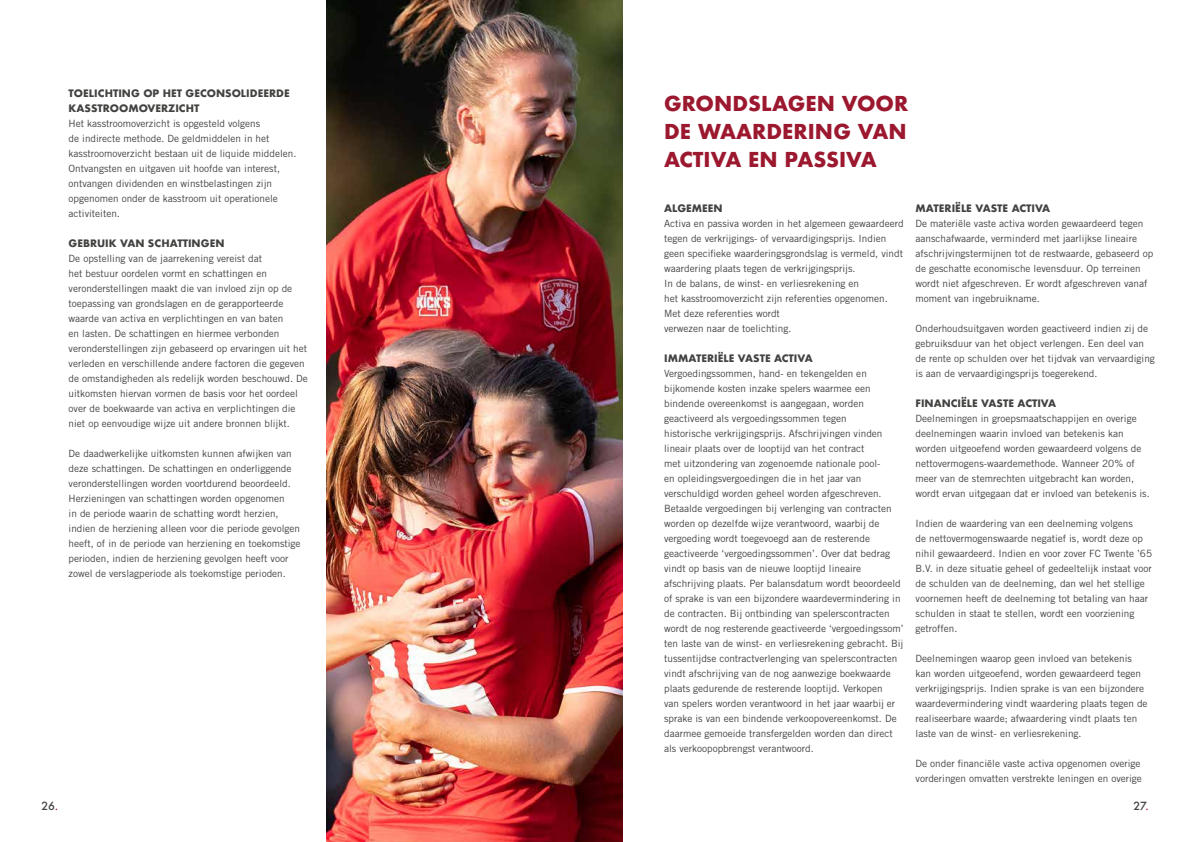
<style>
.page{position:relative;width:1191px;height:842px;background:#fff}
.page>*{position:absolute;margin:0;border:0;box-sizing:border-box;transform-origin:0 0}
.t1{font:700 20px/28px "Futura";color:#9c182f;text-align:justify}
.t2{font:500 11px "Futura";color:#424241}
.t3{font:10px/15px "Trade Gothic LT Std";color:#424241}
.t4{font:700 10px/15px "Futura";color:#424241}
.s1{color:#9c182f}
</style>
<div class="page">
<img style="left:326px;top:0;width:296px;height:842px">
<p class="t4" style="left:69px;top:86px;width:223px">TOELICHTING OP HET GECONSOLIDEERDE<br>KASSTROOMOVERZICHT</p>
<p class="t3" style="left:69px;top:116px;width:229px">Het kasstroomoverzicht is opgesteld volgens<br>de indirecte methode. De geldmiddelen in het kasstroomoverzicht bestaan uit de liquide middelen.<br>Ontvangsten en uitgaven uit hoofde van interest, ontvangen dividenden en winstbelastingen zijn opgenomen onder de kasstroom uit operationele activiteiten.</p>
<p class="t4" style="left:69px;top:236px;width:157px">GEBRUIK VAN SCHATTINGEN</p>
<p class="t3" style="left:69px;top:251px;width:241px">De opstelling van de jaarrekening vereist dat<br>het bestuur oordelen vormt en schattingen en veronderstellingen maakt die van invloed zijn op de toepassing van grondslagen en de gerapporteerde waarde van activa en verplichtingen en van baten<br>en lasten. De schattingen en hiermee verbonden veronderstellingen zijn gebaseerd op ervaringen uit het verleden en verschillende andere factoren die gegeven de omstandigheden als redelijk worden beschouwd. De uitkomsten hiervan vormen de basis voor het oordeel over de boekwaarde van activa en verplichtingen die niet op eenvoudige wijze uit andere bronnen blijkt.</p>
<p class="t3" style="left:69px;top:446px;width:233px">De daadwerkelijke uitkomsten kunnen afwijken van deze schattingen. De schattingen en onderliggende veronderstellingen worden voortdurend beoordeeld.<br>Herzieningen van schattingen worden opgenomen<br>in de periode waarin de schatting wordt herzien, indien de herziening alleen voor die periode gevolgen heeft, of in de periode van herziening en toekomstige perioden, indien de herziening gevolgen heeft voor zowel de verslagperiode als toekomstige perioden.</p>
<h1 class="t1" style="left:664px;top:89px;width:245px">GRONDSLAGEN VOOR DE WAARDERING VAN ACTIVA EN PASSIVA</h1>
<p class="t4" style="left:664px;top:201px;width:60px">ALGEMEEN</p>
<p class="t3" style="left:664px;top:216px;width:241px">Activa en passiva worden in het algemeen gewaardeerd tegen de verkrijgings- of vervaardigingsprijs. Indien geen specifieke waarderingsgrondslag is vermeld, vindt waardering plaats tegen de verkrijgingsprijs.<br>In de balans, de winst- en verliesrekening en<br>het kasstroomoverzicht zijn referenties opgenomen.<br>Met deze referenties wordt<br>verwezen naar de toelichting.</p>
<p class="t4" style="left:664px;top:351px;width:150px">IMMATERIËLE VASTE ACTIVA</p>
<p class="t3" style="left:664px;top:366px;width:241px">Vergoedingssommen, hand- en tekengelden en bijkomende kosten inzake spelers waarmee een bindende overeenkomst is aangegaan, worden geactiveerd als vergoedingssommen tegen<br>historische verkrijgingsprijs. Afschrijvingen vinden lineair plaats over de looptijd van het contract<br>met uitzondering van zogenoemde nationale pool-<br>en opleidingsvergoedingen die in het jaar van verschuldigd worden geheel worden afgeschreven.<br>Betaalde vergoedingen bij verlenging van contracten worden op dezelfde wijze verantwoord, waarbij de vergoeding wordt toegevoegd aan de resterende geactiveerde ‘vergoedingssommen’. Over dat bedrag vindt op basis van de nieuwe looptijd lineaire afschrijving plaats. Per balansdatum wordt beoordeeld of sprake is van een bijzondere waardevermindering in de contracten. Bij ontbinding van spelerscontracten wordt de nog resterende geactiveerde ‘vergoedingssom’ ten laste van de winst- en verliesrekening gebracht. Bij tussentijdse contractverlenging van spelerscontracten vindt afschrijving van de nog aanwezige boekwaarde plaats gedurende de resterende looptijd. Verkopen<br>van spelers worden verantwoord in het jaar waarbij er sprake is van een bindende verkoopovereenkomst. De daarmee gemoeide transfergelden worden dan direct als verkoopopbrengst verantwoord.</p>
<p class="t4" style="left:915px;top:201px;width:136px">MATERIËLE VASTE ACTIVA</p>
<p class="t3" style="left:915px;top:216px;width:239px">De materiële vaste activa worden gewaardeerd tegen aanschafwaarde, verminderd met jaarlijkse lineaire afschrijvingstermijnen tot de restwaarde, gebaseerd op de geschatte economische levensduur. Op terreinen wordt niet afgeschreven. Er wordt afgeschreven vanaf moment van ingebruikname.</p>
<p class="t3" style="left:915px;top:321px;width:241px">Onderhoudsuitgaven worden geactiveerd indien zij de gebruiksduur van het object verlengen. Een deel van de rente op schulden over het tijdvak van vervaardiging is aan de vervaardigingsprijs toegerekend.</p>
<p class="t4" style="left:915px;top:396px;width:142px">FINANCIËLE VASTE ACTIVA</p>
<p class="t3" style="left:915px;top:411px;width:236px">Deelnemingen in groepsmaatschappijen en overige deelnemingen waarin invloed van betekenis kan worden uitgeoefend worden gewaardeerd volgens de nettovermogens-waardemethode. Wanneer 20% of meer van de stemrechten uitgebracht kan worden, wordt ervan uitgegaan dat er invloed van betekenis is.</p>
<p class="t3" style="left:915px;top:516px;width:238px">Indien de waardering van een deelneming volgens<br>de nettovermogenswaarde negatief is, wordt deze op nihil gewaardeerd. Indien en voor zover FC Twente ’65<br>B.V. in deze situatie geheel of gedeeltelijk instaat voor de schulden van de deelneming, dan wel het stellige voornemen heeft de deelneming tot betaling van haar schulden in staat te stellen, wordt een voorziening getroffen.</p>
<p class="t3" style="left:915px;top:651px;width:233px">Deelnemingen waarop geen invloed van betekenis kan worden uitgeoefend, worden gewaardeerd tegen verkrijgingsprijs. Indien sprake is van een bijzondere waardevermindering vindt waardering plaats tegen de realiseerbare waarde; afwaardering vindt plaats ten laste van de winst- en verliesrekening.</p>
<p class="t3" style="left:915px;top:756px;width:228px">De onder financiële vaste activa opgenomen overige vorderingen omvatten verstrekte leningen en overige</p>
<p class="t2" style="left:41px;top:798px;width:18px">26<span class="s1">.</span></p>
<p class="t2" style="left:1133px;top:798px;width:17px">27<span class="s1">.</span></p>
</div>
